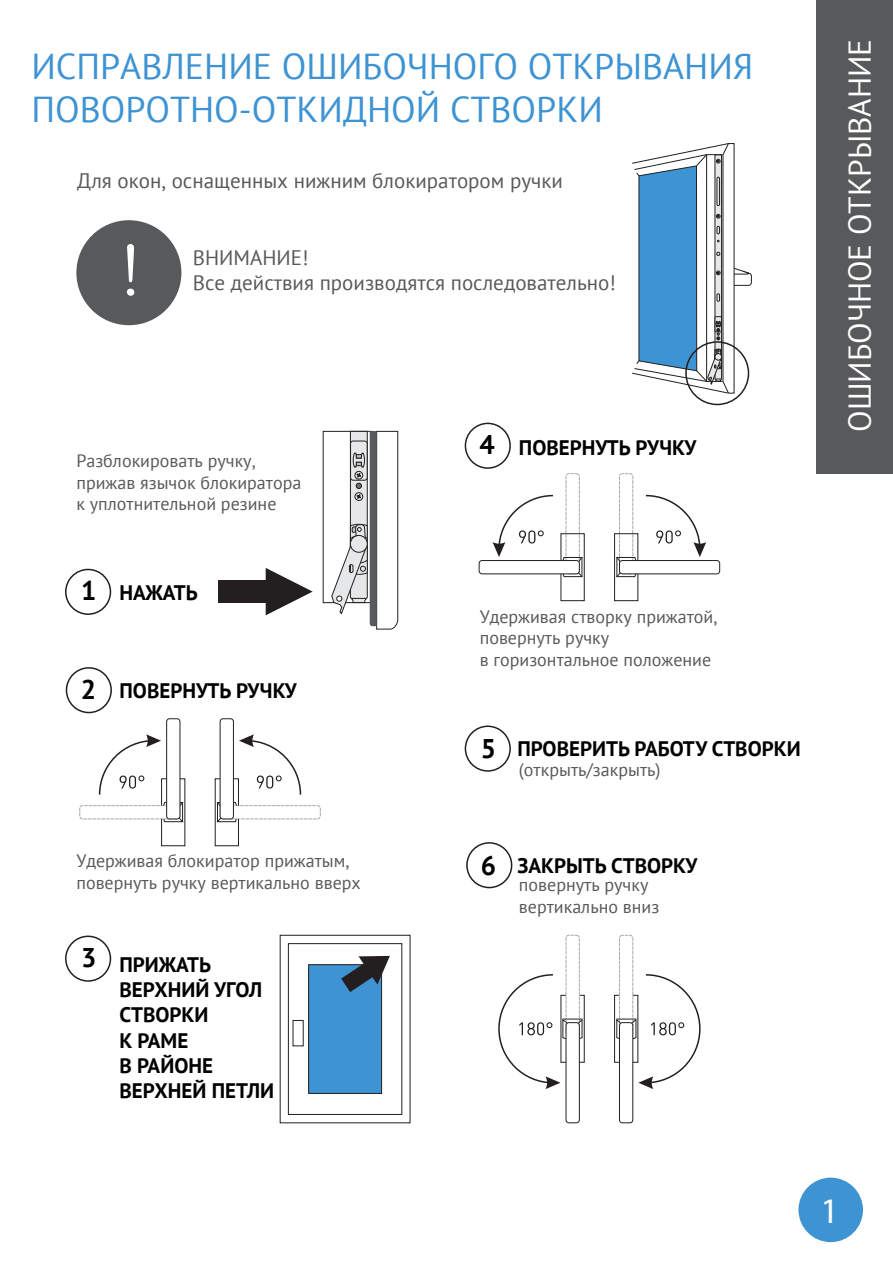
<style>
.page{position:relative;width:893px;height:1263px;background:#fff}
.page>*{position:absolute;margin:0;border:0;box-sizing:border-box;transform-origin:0 0}
.t1{font:72px "Poor Richard";color:#fff}
.t2{font:36px/43.2px "PT Sans";color:#3e93d3}
.t3{font:36px "Myriad Pro";color:#fff}
.t4{font:31.5px "PT Sans";color:#fff}
.t5{font:700 27px "PT Sans";color:#000}
.t6{font:700 21px/25.2px "PT Sans";color:#000}
.t7{font:21px/25.2px "PT Sans";color:#58595b}
.t8{font:18px/21.6px "PT Sans";color:#58595b}
</style>
<div class="page">
<div style="left:789px;top:1169px;width:82px;height:81px;border:4px solid #fff;border-radius:50%"></div>
<div style="left:798px;top:1178px;width:65px;height:64px;background:#3e93d3;border-radius:50%"></div>
<svg style="left:632px;top:143px;width:120px;height:251px"></svg>
<div style="left:716px;top:177px;width:4px;height:29px;border:1px solid #231f20"></div>
<div style="left:685px;top:341px;width:64px;height:64px;border:2px solid #231f20;border-radius:50%"></div>
<div style="left:76px;top:220px;width:105px;height:105px;background:#58595b;border-radius:50%"></div>
<div style="left:566px;top:473px;width:14px;height:101px;border:1px dashed #a7a9ac;border-radius:3px"></div>
<div style="left:619px;top:473px;width:14px;height:101px;border:1px dashed #a7a9ac;border-radius:3px"></div>
<svg style="left:331px;top:431px;width:67px;height:199px"></svg>
<div style="left:350px;top:535px;width:17px;height:17px;background:#e6e7e8;border-radius:50%"></div>
<div style="left:350px;top:535px;width:18px;height:18px;border:1px solid #231f20;border-radius:50%"></div>
<svg style="left:266px;top:568px;width:47px;height:47px"></svg>
<div style="left:218px;top:580px;width:52px;height:23px;background:#231f20"></div>
<div style="left:65px;top:569px;width:46px;height:46px;border:2px solid #231f20;border-radius:50%"></div>
<svg style="left:478px;top:494px;width:242px;height:107px"></svg>
<div style="left:566px;top:935px;width:14px;height:101px;border:1px dashed #a7a9ac;border-radius:3px"></div>
<svg style="left:498px;top:973px;width:87px;height:116px"></svg>
<div style="left:566px;top:1023px;width:13px;height:100px;background:#fff;border-radius:3px"></div>
<div style="left:566px;top:1022px;width:14px;height:101px;border:1px solid #231f20;border-radius:3px"></div>
<div style="left:619px;top:935px;width:14px;height:101px;border:1px dashed #a7a9ac;border-radius:3px"></div>
<svg style="left:614px;top:973px;width:87px;height:116px"></svg>
<div style="left:619px;top:1023px;width:14px;height:100px;background:#fff;border-radius:3px"></div>
<div style="left:619px;top:1022px;width:14px;height:101px;border:1px solid #231f20;border-radius:3px"></div>
<div style="left:220px;top:805px;width:101px;height:14px;border:1px dashed #a7a9ac;border-radius:3px"></div>
<div style="left:220px;top:718px;width:14px;height:101px;border:1px solid #231f20;border-radius:3px"></div>
<svg style="left:214px;top:734px;width:88px;height:113px"></svg>
<div style="left:79px;top:805px;width:101px;height:14px;border:1px dashed #a7a9ac;border-radius:3px"></div>
<div style="left:166px;top:718px;width:14px;height:101px;border:1px solid #231f20;border-radius:3px"></div>
<svg style="left:98px;top:734px;width:88px;height:113px"></svg>
<div style="left:288px;top:943px;width:114px;height:172px;background:#fff;border:1px solid #231f20"></div>
<div style="left:308px;top:964px;width:74px;height:130px;background:#3e93d3;border:1px solid #231f20"></div>
<svg style="left:292px;top:1020px;width:12px;height:26px"></svg>
<svg style="left:341px;top:956px;width:49px;height:36px"></svg>
<div style="left:817px;top:0;width:76px;height:473px;background:#58595b"></div>
<div style="left:465px;top:726px;width:46px;height:46px;border:2px solid #231f20;border-radius:50%"></div>
<div style="left:66px;top:667px;width:46px;height:46px;border:2px solid #231f20;border-radius:50%"></div>
<div style="left:65px;top:936px;width:46px;height:46px;border:2px solid #231f20;border-radius:50%"></div>
<div style="left:465px;top:423px;width:46px;height:46px;border:2px solid #231f20;border-radius:50%"></div>
<div style="left:466px;top:842px;width:46px;height:46px;border:2px solid #231f20;border-radius:50%"></div>
<h2 class="t2" style="left:31px;top:44px;width:723px">ИСПРАВЛЕНИЕ ОШИБОЧНОГО ОТКРЫВАНИЯ<br>ПОВОРОТНО-ОТКИДНОЙ СТВОРКИ</h2>
<p class="t7" style="left:77px;top:168px;width:487px">Для окон, оснащенных нижним блокиратором ручки</p>
<h1 class="t1" style="left:126px;top:230px;width:11px">!</h1>
<p class="t7" style="left:193px;top:244px;width:424px">ВНИМАНИЕ!<br>Все действия производятся последовательно!</p>
<p class="t8" style="left:76px;top:450px;width:226px">Разблокировать ручку, прижав язычок блокиратора к уплотнительной резине</p>
<h3 class="t5" style="left:81px;top:573px;width:17px">1</h3>
<p class="t6" style="left:120px;top:580px;width:80px">НАЖАТЬ</p>
<h3 class="t5" style="left:81px;top:672px;width:17px">2</h3>
<p class="t6" style="left:120px;top:677px;width:179px">ПОВЕРНУТЬ РУЧКУ</p>
<p class="t8" style="left:76px;top:850px;width:286px">Удерживая блокиратор прижатым, повернуть ручку вертикально вверх</p>
<h3 class="t5" style="left:81px;top:939px;width:17px">3</h3>
<p class="t6" style="left:120px;top:952px;width:156px">ПРИЖАТЬ<br>ВЕРХНИЙ УГОЛ<br>СТВОРКИ<br>К РАМЕ<br>В РАЙОНЕ<br>ВЕРХНЕЙ ПЕТЛИ</p>
<h3 class="t5" style="left:479px;top:427px;width:17px">4</h3>
<p class="t6" style="left:519px;top:434px;width:179px">ПОВЕРНУТЬ РУЧКУ</p>
<p class="t8" style="left:480px;top:605px;width:239px">Удерживая створку прижатой, повернуть ручку<br>в горизонтальное положение</p>
<h3 class="t5" style="left:481px;top:731px;width:17px">5</h3>
<p class="t6" style="left:517px;top:736px;width:285px">ПРОВЕРИТЬ РАБОТУ СТВОРКИ</p>
<p class="t8" style="left:519px;top:758px;width:143px">(открыть/закрыть)</p>
<h3 class="t5" style="left:481px;top:848px;width:17px">6</h3>
<p class="t6" style="left:517px;top:852px;width:182px">ЗАКРЫТЬ СТВОРКУ</p>
<p class="t8" style="left:519px;top:874px;width:142px">повернуть ручку вертикально вниз</p>
<h3 class="t4" style="left:839px;top:432px;width:394px;rotate:-90deg">ОШИБОЧНОЕ ОТКРЫВАНИЕ</h3>
<h2 class="t3" style="left:821px;top:1189px;width:20px">1</h2>
</div>
